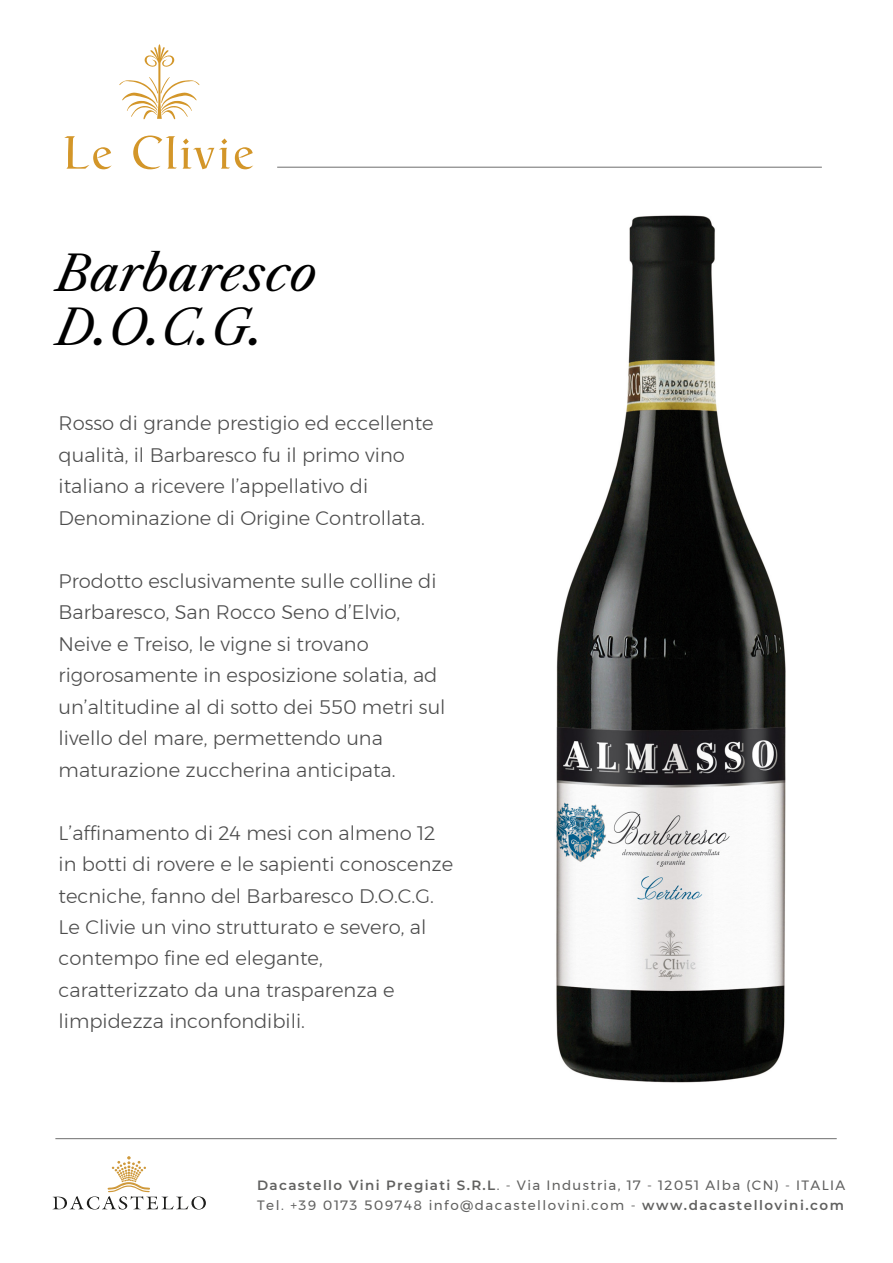
<style>
.page{position:relative;width:893px;height:1263px;background:#fff}
.page>*{position:absolute;margin:0;border:0;box-sizing:border-box;transform-origin:0 0}
.t1{font:italic 48px/54px "Libre Caslon Text";letter-spacing:.005em;color:#000}
.t2{font:300 19.5px/31.5px "Montserrat";color:#4d4d4d}
.t3{font:13.5px/19.5px "Montserrat";letter-spacing:.11em;color:#616160}
.s1{font-weight:600}
</style>
<div class="page">
<img style="left:322px;top:166px;width:515px;height:974px">
<hr style="left:277px;top:167px;width:545px;height:1px;background:#6e6e6e">
<hr style="left:55px;top:1138px;width:782px;height:1px;background:#6e6e6e">
<svg style="left:53px;top:1156px;width:153px;height:53px"></svg>
<svg style="left:119px;top:44px;width:81px;height:75px"></svg>
<svg style="left:64px;top:136px;width:48px;height:33px"></svg>
<svg style="left:133px;top:136px;width:120px;height:33px"></svg>
<h1 class="t1" style="left:56px;top:247px;width:262px">Barbaresco<br>D.O.C.G.</h1>
<p class="t2" style="left:59px;top:407px;width:377px">Rosso di grande prestigio ed eccellente qualità, il Barbaresco fu il primo vino italiano a ricevere l’appellativo di Denominazione di Origine Controllata.</p>
<p class="t2" style="left:59px;top:564px;width:388px">Prodotto esclusivamente sulle colline di Barbaresco, San Rocco Seno d’Elvio, Neive e Treiso, le vigne si trovano rigorosamente in esposizione solatia, ad un’altitudine al di sotto dei 550 metri sul livello del mare, permettendo una maturazione zuccherina anticipata.</p>
<p class="t2" style="left:59px;top:816px;width:396px">L’affinamento di 24 mesi con almeno 12 in botti di rovere e le sapienti conoscenze tecniche, fanno del Barbaresco D.O.C.G.<br>Le Clivie un vino strutturato e severo, al contempo fine ed elegante, caratterizzato da una trasparenza e limpidezza inconfondibili.</p>
<p class="t3" style="left:257px;top:1175px;width:590px"><span class="s1">Dacastello Vini Pregiati S.R.L</span>. - Via Industria, 17 - 12051 Alba (CN) - ITALIA<br>Tel. +39 0173 509748 info@dacastellovini.com - <span class="s1">www.dacastellovini.com</span></p>
</div>
